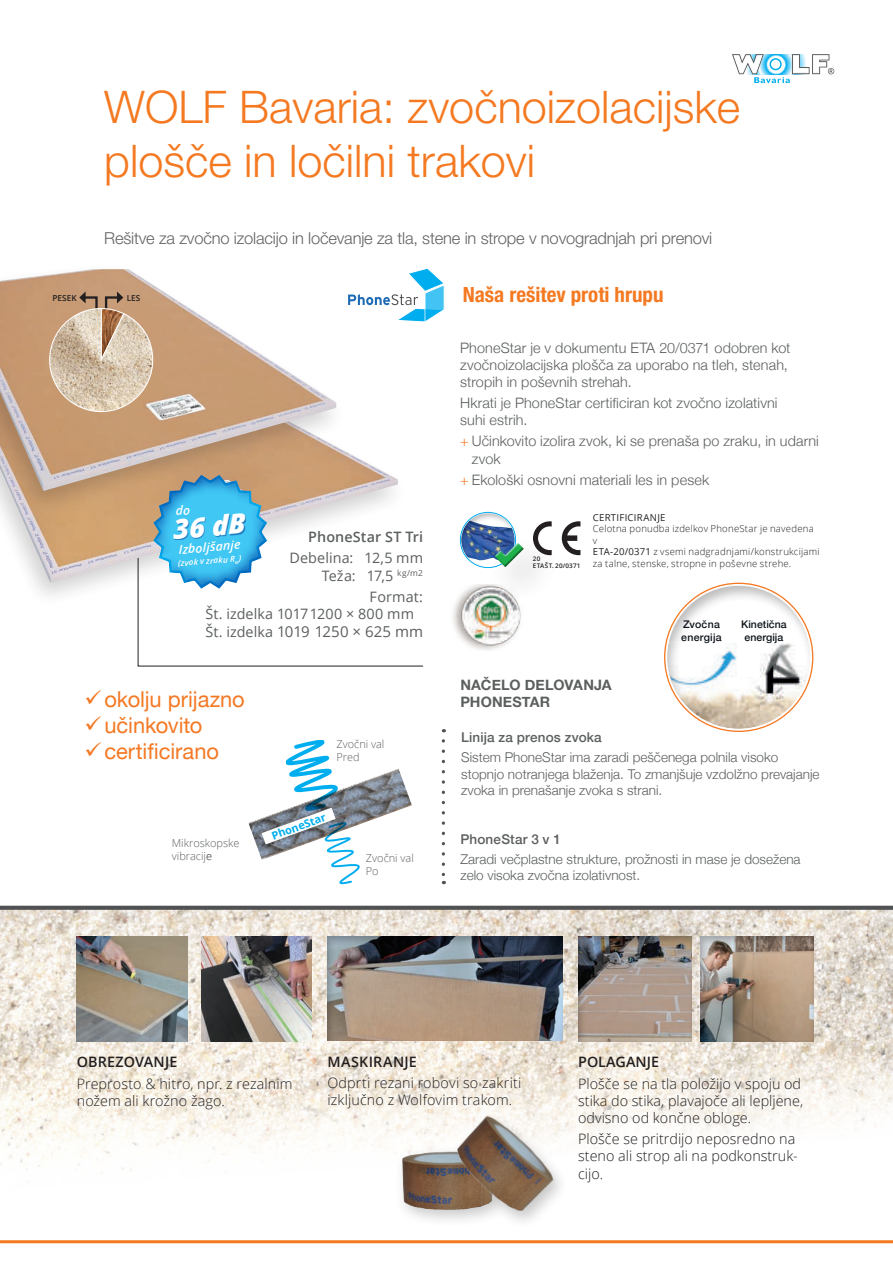
<style>
.page{position:relative;width:893px;height:1263px;background:#fff}
.page>*{position:absolute;margin:0;border:0;box-sizing:border-box;transform-origin:0 0}
.t1{font:300 45px/54px "Helvetica Neue LT Pro";color:#f47921}
.t2{font:italic 800 27.15px "Open Sans";color:#fff}
.t3{font:21.9px "Helvetica Neue";letter-spacing:-.005em;color:#f47924}
.t4{font:700 condensed 21px "Helvetica Neue LT Pro";color:#f47921}
.t5{font:300 16.5px "Helvetica Neue LT Pro";letter-spacing:-.01em;color:#636366}
.t6{font:15px "Open Sans";letter-spacing:.005em;color:#5c5f5f}
.t7{font:300 14.4px/17.2px "Helvetica Neue";letter-spacing:.01em;color:#5c5f5f}
.t8{font:300 14.4px/17.2px "Open Sans";color:#231f20}
.t9{font:14.4px/17.2px "Open Sans";letter-spacing:.005em;color:#5c5f5f;text-align:right}
.t10{font:600 14.4px "Open Sans";letter-spacing:.01em;color:#231f20}
.t11{font:700 14.4px/17.2px "Helvetica Neue";letter-spacing:.01em;color:#5c5f5f}
.t12{font:600 14.4px "Open Sans";letter-spacing:.01em;color:#5c5f5f}
.t13{font:300 13.5px/16.2px "Helvetica Neue";color:#5c5f5f}
.t14{font:500 13.5px "Helvetica Neue";letter-spacing:.01em;color:#5c5f5f}
.t15{font:italic 600 12.15px "Open Sans";color:#fff}
.t16{font:300 10.95px/13.2px "Open Sans";color:#5c5f5f}
.t17{font:700 10.95px "Open Sans";color:#00aeef}
.t18{font:500 10.5px/12.6px "Helvetica Neue";color:#0e141b;text-align:center}
.t19{font:500 10.5px/12.6px "Helvetica Neue";letter-spacing:.02em;color:#0e141b}
.t20{font:300 9.6px/11.6px "Open Sans";letter-spacing:.025em;color:#231f20}
.t21{font:9.6px "Open Sans";letter-spacing:.025em;color:#231f20}
.t22{font:600 8.25px "Open Sans";color:#231f20}
.t23{font:italic 600 8.1px "Open Sans";color:#fff}
.t24{font:600 6.3px "Open Sans";letter-spacing:.03em;color:#231f20}
.s1{font-size:14.4px}
.s2{color:#231f20}
.s3{color:#f47924}
.s4{font-weight:400}
</style>
<div class="page">
<svg style="left:732px;top:54px;width:102px;height:29px"></svg>
<div style="left:0;top:356px;width:409px;height:253px;background:#231f20;opacity:.2"></div>
<img style="left:0;top:363px;width:398px;height:220px">
<div style="left:0;top:262px;width:347px;height:255px;background:#231f20;opacity:.2"></div>
<img style="left:0;top:269px;width:336px;height:222px">
<svg style="left:348px;top:268px;width:97px;height:54px"></svg>
<svg style="left:442px;top:741px;width:3px;height:143px"></svg>
<div style="left:666px;top:584px;width:147px;height:146px;background:#231f20;opacity:.3"></div>
<div style="left:460px;top:512px;width:56px;height:55px;background:#231f20;opacity:.3"></div>
<div style="left:485px;top:533px;width:76px;height:72px;background:#231f20;opacity:.3"></div>
<div style="left:494px;top:542px;width:30px;height:16px;background:#fff;opacity:.75"></div>
<div style="left:494px;top:547px;width:30px;height:20px;background:#231f20;opacity:.5"></div>
<svg style="left:533px;top:521px;width:19px;height:34px"></svg>
<svg style="left:562px;top:521px;width:18px;height:34px"></svg>
<img style="left:248px;top:769px;width:164px;height:91px">
<svg style="left:262px;top:741px;width:101px;height:144px"></svg>
<img style="left:453px;top:584px;width:72px;height:66px">
<svg style="left:49px;top:292px;width:105px;height:121px;background:#cdb297"></svg>
<img style="left:0;top:910px;width:893px;height:333px">
<svg style="left:0;top:906px;width:893px;height:4px;background:#555758"></svg>
<div style="left:577px;top:935px;width:116px;height:107px;background:#231f20;opacity:.3"></div>
<img style="left:77px;top:936px;width:110px;height:105px">
<img style="left:201px;top:936px;width:111px;height:105px">
<div style="left:327px;top:934px;width:237px;height:107px;background:#231f20;opacity:.3"></div>
<div style="left:394px;top:1111px;width:175px;height:119px;background:#231f20;opacity:.24"></div>
<img style="left:399px;top:1148px;width:45px;height:65px">
<img style="left:444px;top:1106px;width:119px;height:118px">
<div style="left:700px;top:935px;width:115px;height:107px;background:#231f20;opacity:.3"></div>
<svg style="left:137px;top:473px;width:286px;height:194px"></svg>
<h1 class="t1" style="left:104px;top:79px;width:638px">WOLF Bavaria: zvočnoizolacijske plošče in ločilni trakovi</h1>
<p class="t5" style="left:104px;top:228px;width:610px">Rešitve za zvočno izolacijo in ločevanje za tla, stene in strope v novogradnjah pri prenovi</p>
<p class="t22" style="left:53px;top:292px;width:26px">PESEK</p>
<p class="t22" style="left:127px;top:292px;width:15px">LES</p>
<h3 class="t4" style="left:463px;top:282px;width:202px">Naša rešitev proti hrupu</h3>
<h2 class="t2" style="left:171px;top:509px;width:74px;rotate:-5deg">36 dB</h2>
<p class="t15" style="left:178px;top:541px;width:63px;rotate:-5deg">Izboljšanje</p>
<p class="t23" style="left:177px;top:558px;width:65px;rotate:-5deg">(zvok v zraku R<sub>w</sub>)</p>
<p class="t12" style="left:308px;top:527px;width:116px">PhoneStar ST Tri</p>
<p class="t9" style="left:289px;top:549px;width:135px">Debelina: 12,5 mm<br>Teža: 17,5 <sup>kg/m2</sup></p>
<p class="t9" style="left:205px;top:587px;width:219px;text-align:left;text-indent:164px">Format:<br>Št. izdelka 10171200 × 800 mm</p>
<p class="t6" style="left:205px;top:621px;width:219px"><span class="s1">Št. izdelka</span> 1019 1250 × 625 mm</p>
<h3 class="t3" style="left:84px;top:683px;width:162px">✓okolju prijazno</h3>
<h3 class="t3" style="left:84px;top:709px;width:120px">✓učinkovito</h3>
<h3 class="t3" style="left:84px;top:736px;width:136px">✓certificirano</h3>
<p class="t16" style="left:172px;top:836px;width:69px">Mikroskopske vibracij<span class="s2">e</span></p>
<p class="t16" style="left:336px;top:737px;width:50px">Zvočni val<br>Pred</p>
<p class="t17" style="left:269px;top:829px;width:58px;rotate:-20deg">PhoneStar</p>
<p class="t16" style="left:366px;top:851px;width:50px">Zvočni val<br>Po</p>
<p class="t7" style="left:460px;top:338px;width:332px">PhoneStar je v dokumentu ETA 20/0371 odobren kot zvočnoizolacijska plošča za uporabo na tleh, stenah, stropih in poševnih strehah.</p>
<p class="t7" style="left:460px;top:393px;width:319px">Hkrati je PhoneStar certificiran kot zvočno izolativni suhi estrih.</p>
<p class="t7" style="left:472px;top:432px;width:349px;text-indent:-12px"><span class="s3">+</span> Učinkovito izolira zvok, ki se prenaša po zraku, in udarni zvok</p>
<p class="t7" style="left:460px;top:470px;width:251px"><span class="s3">+</span> Ekološki osnovni materiali les in pesek</p>
<p class="t21" style="left:593px;top:511px;width:74px">CERTIFICIRANJE</p>
<p class="t20" style="left:593px;top:523px;width:228px">Celotna ponudba izdelkov PhoneStar je navedena v<br><span class="s4">ETA-20/0371</span> z vsemi nadgradnjami/konstrukcijami</p>
<p class="t24" style="left:533px;top:554px;width:9px">20</p>
<p class="t24" style="left:533px;top:561px;width:49px">ETAŠT. 20/0371</p>
<p class="t20" style="left:593px;top:557px;width:200px">za talne, stenske, stropne in poševne strehe.</p>
<p class="t11" style="left:460px;top:676px;width:153px">NAČELO DELOVANJA<br>PHONESTAR</p>
<p class="t19" style="left:681px;top:617px;width:42px">Zvočna energija</p>
<p class="t18" style="left:741px;top:617px;width:47px">Kinetična energija</p>
<p class="t14" style="left:461px;top:727px;width:142px">Linija za prenos zvoka</p>
<p class="t13" style="left:461px;top:748px;width:360px">Sistem PhoneStar ima zaradi peščenega polnila visoko stopnjo notranjega blaženja. To zmanjšuje vzdolžno prevajanje zvoka in prenašanje zvoka s strani.</p>
<p class="t14" style="left:460px;top:828px;width:102px">PhoneStar 3 v 1</p>
<p class="t13" style="left:460px;top:850px;width:342px">Zaradi večplastne strukture, prožnosti in mase je dosežena zelo visoka zvočna izolativnost.</p>
<p class="t10" style="left:77px;top:1052px;width:102px">OBREZOVANJE</p>
<p class="t8" style="left:77px;top:1074px;width:217px">Preprosto &amp; hitro, npr. z rezalnim nožem ali krožno žago.</p>
<p class="t10" style="left:327px;top:1052px;width:91px">MASKIRANJE</p>
<p class="t8" style="left:327px;top:1074px;width:196px">Odprti rezani robovi so zakriti izključno z Wolfovim trakom.</p>
<p class="t10" style="left:578px;top:1052px;width:82px">POLAGANJE</p>
<p class="t8" style="left:578px;top:1074px;width:226px">Plošče se na tla položijo v spoju od stika do stika, plavajoče ali lepljene, odvisno od končne obloge.</p>
<p class="t8" style="left:578px;top:1130px;width:221px">Plošče se pritrdijo neposredno na steno ali strop ali na podkonstruk&shy;cijo.</p>
</div>
